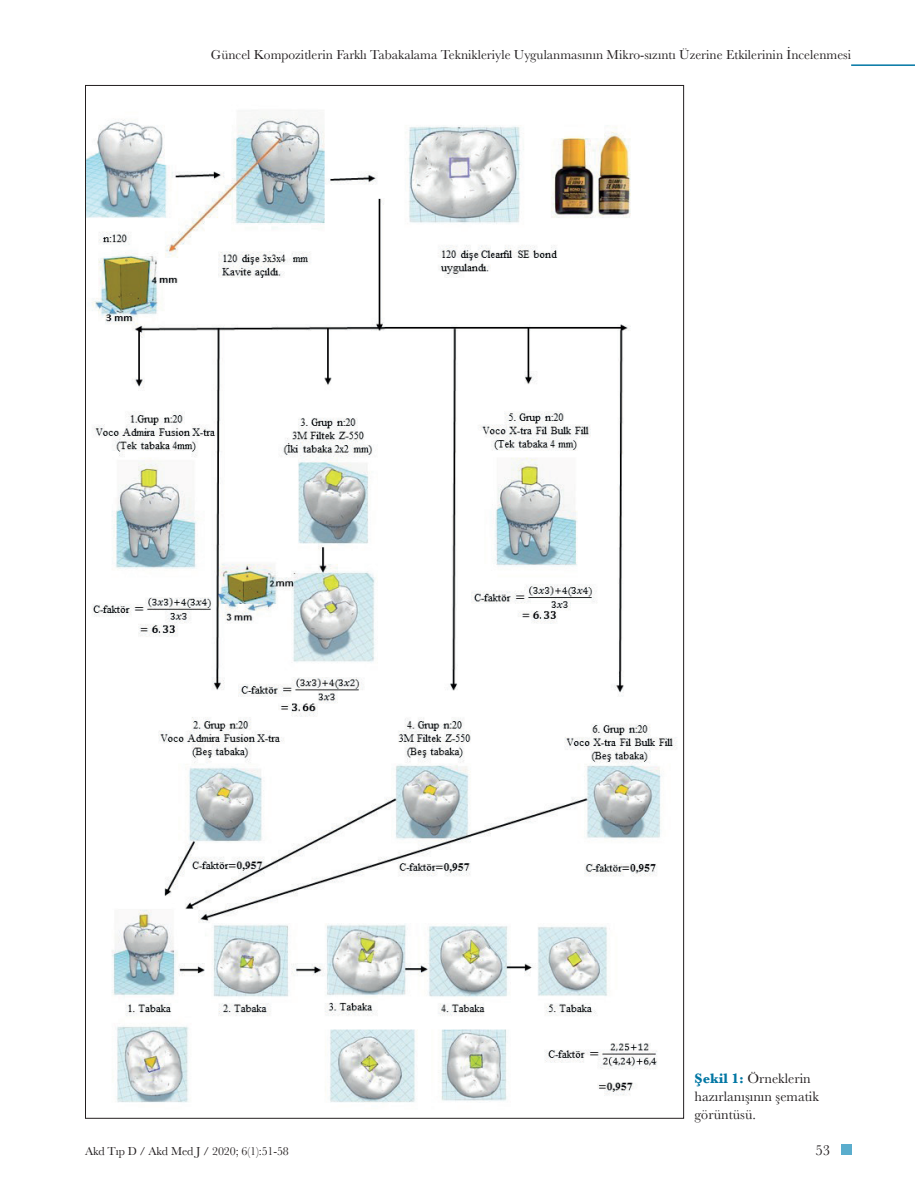
<style>
.page{position:relative;width:915px;height:1191px;background:#fff}
.page>*{position:absolute;margin:0;border:0;box-sizing:border-box;transform-origin:0 0}
.t1{font:15px "Baskerville";color:#231f20}
.t2{font:14.25px/18px "Baskerville";color:#231f20}
.t3{font:13.5px "Baskerville";color:#231f20}
.t4{font:12px "Baskerville";letter-spacing:-.01em;color:#231f20}
.s1{font-weight:700;color:#0076a3}
</style>
<div class="page">
<div style="left:840px;top:1144px;width:10px;height:10px;background:#5aadcd"></div>
<hr style="left:850px;top:64px;width:64px;height:2px;background:#0076a3">
<img style="left:87px;top:114px;width:590px;height:989px">
<p class="t3" style="left:211px;top:46px;width:641px">Güncel Kompozitlerin Farklı Tabakalama Teknikleriyle Uygulanmasının Mikro-sızıntı Üzerine Etkilerinin İncelenmesi</p>
<p class="t4" style="left:85px;top:1143px;width:205px">Akd Tıp D / Akd Med J / 2020; 6(1):51-58</p>
<p class="t2" style="left:694px;top:1069px;width:126px"><span class="s1">Şekil 1:</span> Örneklerin hazırlanışının şematik görüntüsü.</p>
<p class="t1" style="left:815px;top:1140px;width:16px">53</p>
</div>
